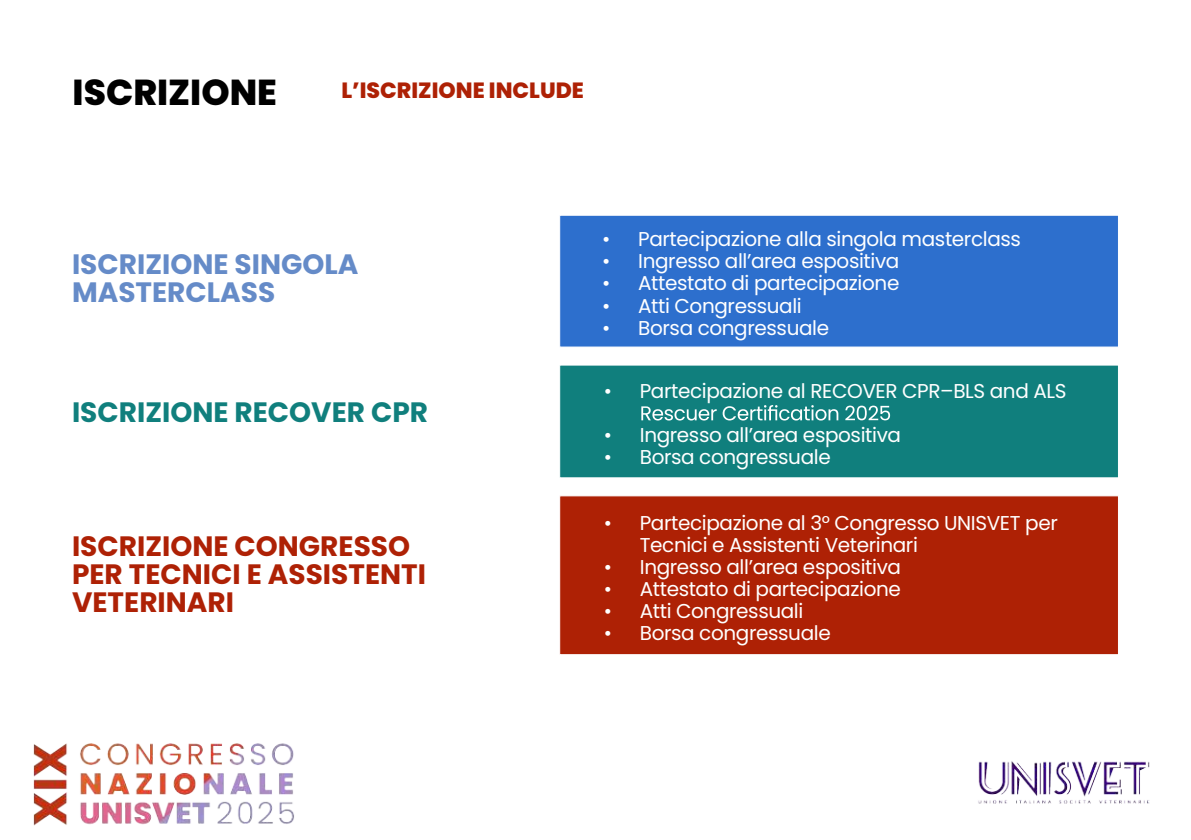
<style>
.page{position:relative;width:1191px;height:840px;background:#fff}
.page>*{position:absolute;margin:0;border:0;box-sizing:border-box;transform-origin:0 0}
.t1{font:800 36px "Poppins";color:#000}
.t2{font:700 28px/28px "Poppins";color:#ae2105}
.t3{font:700 28px/28px "Poppins";color:#658bc8}
.t4{font:700 28px "Poppins";color:#107f7d}
.t5{font:800 22px "Poppins";color:#ae2105}
.t6{font:20px/22px "Poppins";letter-spacing:-.02em;color:#fff}
</style>
<div class="page">
<img style="left:33px;top:743px;width:1117px;height:83px">
<div style="left:559px;top:364px;width:560px;height:114px;background:#107f7d;border:1px solid #fff"></div>
<svg style="left:641px;top:405px;width:249px;height:15px"></svg>
<div style="left:559px;top:495px;width:560px;height:159px;background:#ae2105;border:1px solid #fff"></div>
<div style="left:559px;top:215px;width:560px;height:132px;background:#2d6fcd;border:1px solid #fff"></div>
<h1 class="t1" style="left:73px;top:71px;width:206px">ISCRIZIONE</h1>
<p class="t5" style="left:341px;top:78px;width:244px">L’ISCRIZIONE INCLUDE</p>
<h2 class="t3" style="left:72px;top:250px;width:288px">ISCRIZIONE SINGOLA<br>MASTERCLASS</h2>
<h2 class="t4" style="left:72px;top:396px;width:358px">ISCRIZIONE RECOVER CPR</h2>
<h2 class="t2" style="left:72px;top:532px;width:355px">ISCRIZIONE CONGRESSO<br>PER TECNICI E ASSISTENTI<br>VETERINARI</h2>
<p class="t6" style="left:602px;top:228px;width:420px">• Partecipazione alla singola masterclass</p>
<p class="t6" style="left:602px;top:250px;width:299px">• Ingresso all’area espositiva</p>
<p class="t6" style="left:602px;top:272px;width:299px">• Attestato di partecipazione</p>
<p class="t6" style="left:602px;top:294px;width:201px">• Atti Congressuali</p>
<p class="t6" style="left:602px;top:316px;width:228px">• Borsa congressuale</p>
<p class="t6" style="left:604px;top:380px;width:464px">• Partecipazione al RECOVER CPR–BLS and ALS</p>
<p class="t6" style="left:604px;top:424px;width:299px">• Ingresso all’area espositiva</p>
<p class="t6" style="left:604px;top:446px;width:228px">• Borsa congressuale</p>
<p class="t6" style="left:640px;top:512px;width:419px;text-indent:-36px">• Partecipazione al 3° Congresso UNISVET per<br>Tecnici e Assistenti Veterinari</p>
<p class="t6" style="left:604px;top:556px;width:299px">• Ingresso all’area espositiva</p>
<p class="t6" style="left:604px;top:578px;width:299px">• Attestato di partecipazione</p>
<p class="t6" style="left:604px;top:600px;width:201px">• Atti Congressuali</p>
<p class="t6" style="left:604px;top:622px;width:228px">• Borsa congressuale</p>
</div>
